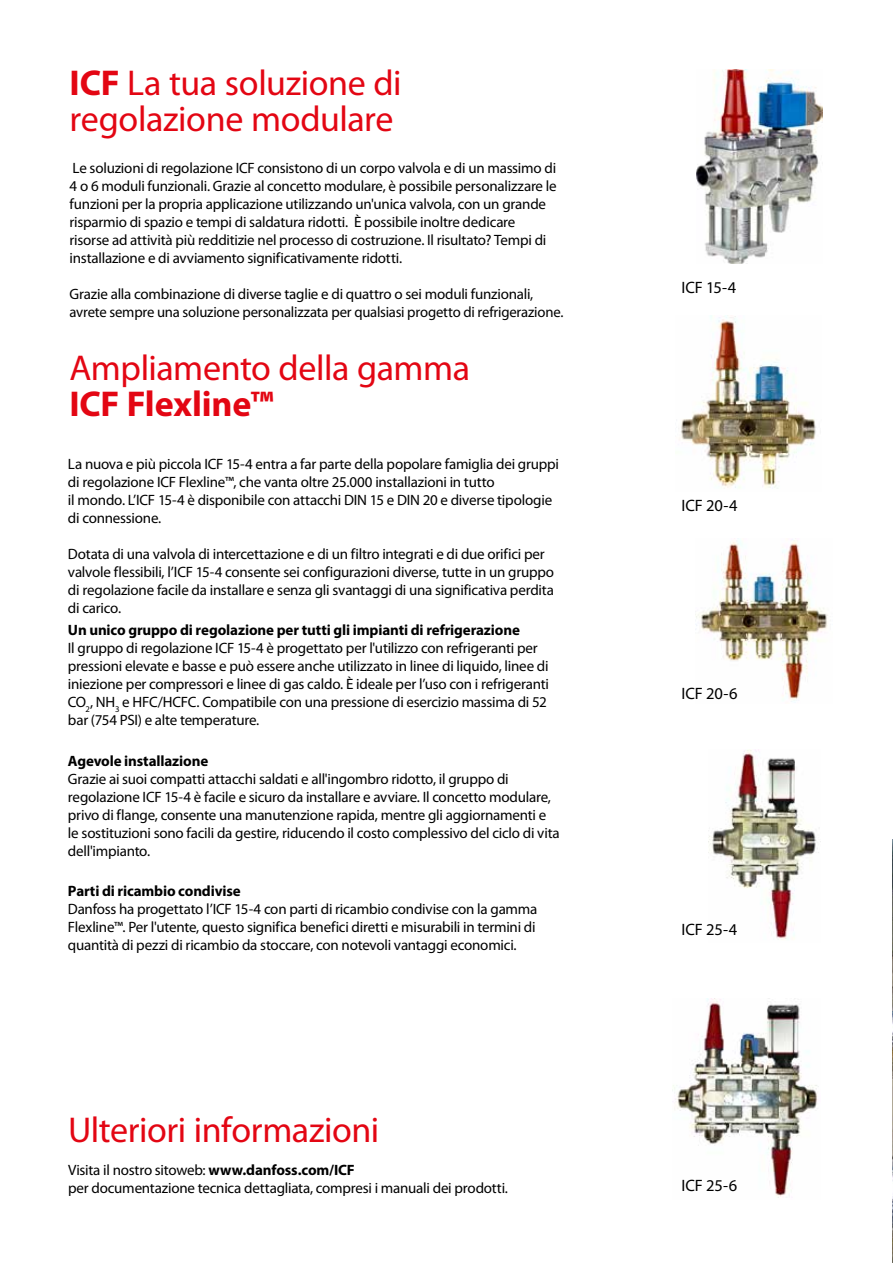
<style>
.page{position:relative;width:893px;height:1263px;background:#fff}
.page>*{position:absolute;margin:0;border:0;box-sizing:border-box;transform-origin:0 0}
.t1{font:36px/36px "Myriad Pro";letter-spacing:-.01em;color:#e30613}
.t2{font:700 36px "Myriad Pro";letter-spacing:-.005em;color:#e30613}
.t3{font:16.5px "Myriad Pro";letter-spacing:-.015em;color:#000}
.t4{font:15px/18px "Myriad Pro";letter-spacing:-.015em;color:#000}
.t5{font:700 15px "Myriad Pro";letter-spacing:-.01em;color:#000}
.s1{font-weight:700}
</style>
<div class="page">
<img style="left:892px;top:840px;width:1px;height:423px">
<img style="left:680px;top:316px;width:136px;height:173px">
<img style="left:696px;top:538px;width:132px;height:163px">
<img style="left:696px;top:69px;width:127px;height:195px">
<img style="left:708px;top:750px;width:111px;height:190px">
<img style="left:672px;top:999px;width:147px;height:199px">
<h1 class="t1" style="left:70px;top:64px;width:334px"><span class="s1">ICF</span> La tua soluzione di regolazione modulare</h1>
<p class="t4" style="left:70px;top:159px;width:489px">Le soluzioni di regolazione ICF consistono di un corpo valvola e di un massimo di 4 o 6 moduli funzionali. Grazie al concetto modulare, è possibile personalizzare le funzioni per la propria applicazione utilizzando un'unica valvola, con un grande risparmio di spazio e tempi di saldatura ridotti. È possibile inoltre dedicare risorse ad attività più redditizie nel processo di costruzione. Il risultato? Tempi di installazione e di avviamento significativamente ridotti.</p>
<p class="t4" style="left:70px;top:285px;width:495px">Grazie alla combinazione di diverse taglie e di quattro o sei moduli funzionali, avrete sempre una soluzione personalizzata per qualsiasi progetto di refrigerazione.</p>
<h1 class="t1" style="left:69px;top:349px;width:402px">Ampliamento della gamma</h1>
<h1 class="t2" style="left:69px;top:381px;width:206px">ICF Flexline™</h1>
<p class="t4" style="left:68px;top:454px;width:493px">La nuova e più piccola ICF 15-4 entra a far parte della popolare famiglia dei gruppi di regolazione ICF Flexline™, che vanta oltre 25.000 installazioni in tutto<br>il mondo. L’ICF 15-4 è disponibile con attacchi DIN 15 e DIN 20 e diverse tipologie di connessione.</p>
<p class="t4" style="left:68px;top:544px;width:488px">Dotata di una valvola di intercettazione e di un filtro integrati e di due orifici per valvole flessibili, l’ICF 15-4 consente sei configurazioni diverse, tutte in un gruppo di regolazione facile da installare e senza gli svantaggi di una significativa perdita di carico.</p>
<p class="t5" style="left:68px;top:620px;width:453px">Un unico gruppo di regolazione per tutti gli impianti di refrigerazione</p>
<p class="t4" style="left:68px;top:639px;width:482px">Il gruppo di regolazione ICF 15-4 è progettato per l'utilizzo con refrigeranti per pressioni elevate e basse e può essere anche utilizzato in linee di liquido, linee di iniezione per compressori e linee di gas caldo. È ideale per l’uso con i refrigeranti CO<sub>2</sub>, NH<sub>3</sub> e HFC/HCFC. Compatibile con una pressione di esercizio massima di 52 bar (754 PSI) e alte temperature.</p>
<p class="t5" style="left:68px;top:751px;width:142px">Agevole installazione</p>
<p class="t4" style="left:68px;top:769px;width:493px">Grazie ai suoi compatti attacchi saldati e all'ingombro ridotto, il gruppo di regolazione ICF 15-4 è facile e sicuro da installare e avviare. Il concetto modulare, privo di flange, consente una manutenzione rapida, mentre gli aggiornamenti e le sostituzioni sono facili da gestire, riducendo il costo complessivo del ciclo di vita dell'impianto.</p>
<p class="t5" style="left:68px;top:881px;width:174px">Parti di ricambio condivise</p>
<p class="t4" style="left:68px;top:900px;width:471px;text-align:justify">Danfoss ha progettato l’ICF 15-4 con parti di ricambio condivise con la gamma Flexline™. Per l'utente, questo significa benefici diretti e misurabili in termini di quantità di pezzi di ricambio da stoccare, con notevoli vantaggi economici.</p>
<h1 class="t1" style="left:68px;top:1111px;width:313px">Ulteriori informazioni</h1>
<p class="t4" style="left:68px;top:1161px;width:441px">Visita il nostro sitoweb: <span class="s1">www.danfoss.com/ICF<br></span>per documentazione tecnica dettagliata, compresi i manuali dei prodotti.</p>
<p class="t3" style="left:681px;top:278px;width:56px">ICF 15-4</p>
<p class="t3" style="left:681px;top:495px;width:58px">ICF 20-4</p>
<p class="t3" style="left:681px;top:683px;width:58px">ICF 20-6</p>
<p class="t3" style="left:681px;top:919px;width:57px">ICF 25-4</p>
<p class="t3" style="left:681px;top:1176px;width:57px">ICF 25-6</p>
</div>
